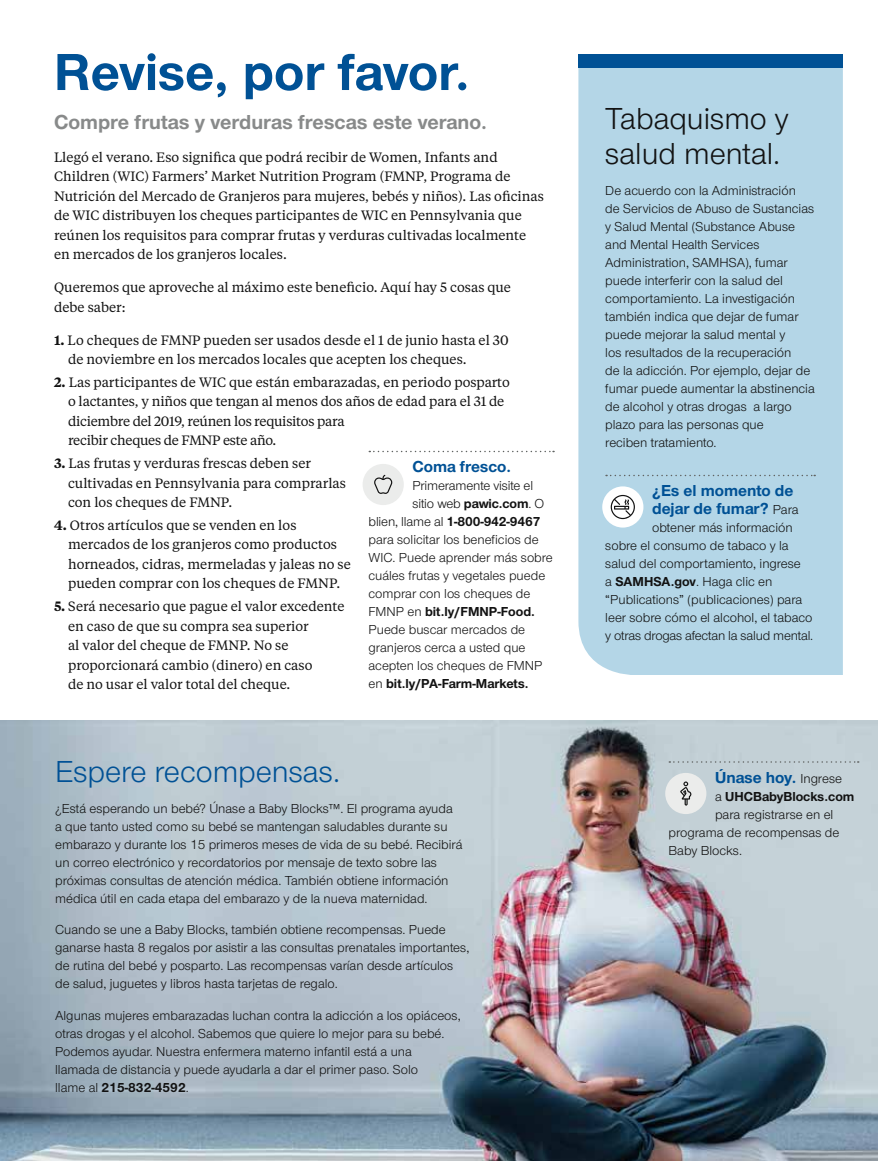
<style>
.page{position:relative;width:878px;height:1161px;background:#fff}
.page>*{position:absolute;margin:0;border:0;box-sizing:border-box;transform-origin:0 0}
.t1{font:700 54px "UHC Sans";color:#005195}
.t2{font:31.5px/34.5px "UHC Sans";color:#121212}
.t3{font:31.5px "UHC Sans";color:#005195}
.t4{font:700 21px "UHC Sans";color:#888a8a}
.t5{font:700 16.5px/18px "UHC Sans";color:#005195}
.t6{font:13.5px/18px "UHC Sans";color:#121212}
.t7{font:13.5px/19.5px "UHC Serif Text";color:#121212}
.t8{font:700 13.5px "UHC Sans";color:#121212}
.s1{font-weight:600}
.s2{font-weight:700}
.s3{font-weight:400}
.s4{font-weight:400;font-size:13.5px;color:#121212}
</style>
<div class="page">
<img style="left:0;top:720px;width:878px;height:441px">
<div style="left:578px;top:68px;width:264px;height:607px;background:#b4d6e7"></div>
<div style="left:578px;top:54px;width:264px;height:14px;background:#005195"></div>
<svg style="left:606px;top:475px;width:209px;height:1px"></svg>
<div style="left:602px;top:486px;width:41px;height:42px;background:#fff;border-radius:50%"></div>
<svg style="left:610px;top:495px;width:25px;height:24px"></svg>
<svg style="left:669px;top:761px;width:189px;height:2px"></svg>
<div style="left:665px;top:773px;width:41px;height:41px;background:#ebeceb;border-radius:50%"></div>
<svg style="left:680px;top:782px;width:11px;height:24px"></svg>
<svg style="left:369px;top:451px;width:185px;height:1px"></svg>
<div style="left:362px;top:464px;width:42px;height:41px;background:#ebeceb;border-radius:50%"></div>
<svg style="left:374px;top:475px;width:18px;height:19px"></svg>
<h1 class="t1" style="left:54px;top:36px;width:417px">Revise, por favor.</h1>
<h3 class="t4" style="left:54px;top:108px;width:434px">Compre frutas y verduras frescas este verano.</h3>
<p class="t7" style="left:54px;top:147px;width:491px">Llegó el verano. Eso significa que podrá recibir de Women, Infants and Children (WIC) Farmers’ Market Nutrition Program (FMNP, Programa de Nutrición del Mercado de Granjeros para mujeres, bebés y niños). Las oficinas de WIC distribuyen los cheques participantes de WIC en Pennsylvania que reúnen los requisitos para comprar frutas y verduras cultivadas localmente en mercados de los granjeros locales.</p>
<p class="t7" style="left:54px;top:277px;width:458px">Queremos que aproveche al máximo este beneficio. Aquí hay 5 cosas que debe saber:</p>
<p class="t7" style="left:68px;top:330px;width:442px;text-indent:-14px"><span class="s1">1.</span> Lo cheques de FMNP pueden ser usados desde el 1 de junio hasta el 30 de noviembre en los mercados locales que acepten los cheques.</p>
<p class="t7" style="left:68px;top:372px;width:443px;text-indent:-14px"><span class="s1">2.</span> Las participantes de WIC que están embarazadas, en periodo posparto o lactantes, y niños que tengan al menos dos años de edad para el 31 de diciembre del 2019, reúnen los requisitos para<br>recibir cheques de FMNP este año.</p>
<p class="t7" style="left:68px;top:453px;width:279px;text-indent:-14px"><span class="s1">3.</span> Las frutas y verduras frescas deben ser cultivadas en Pennsylvania para comprarlas con los cheques de FMNP.</p>
<p class="t7" style="left:68px;top:515px;width:284px;text-indent:-14px"><span class="s1">4.</span> Otros artículos que se venden en los mercados de los granjeros como productos horneados, cidras, mermeladas y jaleas no se pueden comprar con los cheques de FMNP.</p>
<p class="t7" style="left:68px;top:596px;width:278px;text-indent:-14px"><span class="s1">5.</span> Será necesario que pague el valor excedente en caso de que su compra sea superior<br>al valor del cheque de FMNP. No se proporcionará cambio (dinero) en caso<br>de no usar el valor total del cheque.</p>
<p class="t5" style="left:412px;top:457px;width:100px">Coma fresco.</p>
<p class="t6" style="left:412px;top:477px;width:122px">Primeramente visite el</p>
<p class="t6" style="left:412px;top:495px;width:133px">sitio web <span class="s2">pawic.com</span>. O</p>
<p class="t8" style="left:368px;top:513px;width:173px"><span class="s3">blien, llame al</span> 1-800-942-9467</p>
<p class="t6" style="left:368px;top:531px;width:172px">para solicitar los beneficios de</p>
<p class="t6" style="left:368px;top:549px;width:186px">WIC. Puede aprender más sobre</p>
<p class="t6" style="left:368px;top:567px;width:178px">cuáles frutas y vegetales puede</p>
<p class="t6" style="left:368px;top:585px;width:163px">comprar con los cheques de</p>
<p class="t8" style="left:368px;top:603px;width:168px"><span class="s3">FMNP en</span> bit.ly/FMNP-Food.</p>
<p class="t6" style="left:368px;top:621px;width:158px">Puede buscar mercados de</p>
<p class="t6" style="left:368px;top:639px;width:158px">granjeros cerca a usted que</p>
<p class="t6" style="left:368px;top:657px;width:175px">acepten los cheques de FMNP</p>
<p class="t8" style="left:368px;top:675px;width:161px"><span class="s3">en</span> bit.ly/PA-Farm-Markets.</p>
<h2 class="t3" style="left:55px;top:751px;width:286px">Espere recompensas.</h2>
<p class="t6" style="left:55px;top:799px;width:409px">¿Está esperando un bebé? Únase a Baby Blocks™. El programa ayuda a que tanto usted como su bebé se mantengan saludables durante su embarazo y durante los 15 primeros meses de vida de su bebé. Recibirá un correo electrónico y recordatorios por mensaje de texto sobre las próximas consultas de atención médica. También obtiene información médica útil en cada etapa del embarazo y de la nueva maternidad.</p>
<p class="t6" style="left:55px;top:921px;width:416px">Cuando se une a Baby Blocks, también obtiene recompensas. Puede ganarse hasta 8 regalos por asistir a las consultas prenatales importantes, de rutina del bebé y posparto. Las recompensas varían desde artículos de salud, juguetes y libros hasta tarjetas de regalo.</p>
<p class="t6" style="left:55px;top:1006px;width:407px">Algunas mujeres embarazadas luchan contra la adicción a los opiáceos, otras drogas y el alcohol. Sabemos que quiere lo mejor para su bebé.<br>Podemos ayudar. Nuestra enfermera materno infantil está a una<br>llamada de distancia y puede ayudarla a dar el primer paso. Solo<br>llame al <span class="s2">215-832-4592</span>.</p>
<h2 class="t2" style="left:605px;top:100px;width:185px">Tabaquismo y salud mental.</h2>
<p class="t6" style="left:605px;top:181px;width:211px">De acuerdo con la Administración<br>de Servicios de Abuso de Sustancias y Salud Mental (Substance Abuse and Mental Health Services<br>Administration, SAMHSA), fumar puede interferir con la salud del comportamiento. La investigación también indica que dejar de fumar puede mejorar la salud mental y<br>los resultados de la recuperación<br>de la adicción. Por ejemplo, dejar de fumar puede aumentar la abstinencia de alcohol y otras drogas a largo plazo para las personas que<br>reciben tratamiento.</p>
<p class="t5" style="left:652px;top:481px;width:148px">¿Es el momento de dejar de fumar? <span class="s4">Para</span></p>
<p class="t6" style="left:605px;top:519px;width:209px;text-indent:47px">obtener más información sobre el consumo de tabaco y la salud del comportamiento, ingrese<br>a <span class="s2">SAMHSA.gov</span>. Haga clic en “Publications” (publicaciones) para leer sobre cómo el alcohol, el tabaco y otras drogas afectan la salud mental.</p>
<p class="t5" style="left:715px;top:768px;width:128px">Únase hoy. <span class="s4">Ingrese</span></p>
<p class="t8" style="left:715px;top:787px;width:141px"><span class="s3">a</span> UHCBabyBlocks.com</p>
<p class="t6" style="left:715px;top:805px;width:120px">para registrarse en el</p>
<p class="t6" style="left:668px;top:823px;width:172px">programa de recompensas de</p>
<p class="t6" style="left:668px;top:841px;width:75px">Baby Blocks.</p>
</div>
